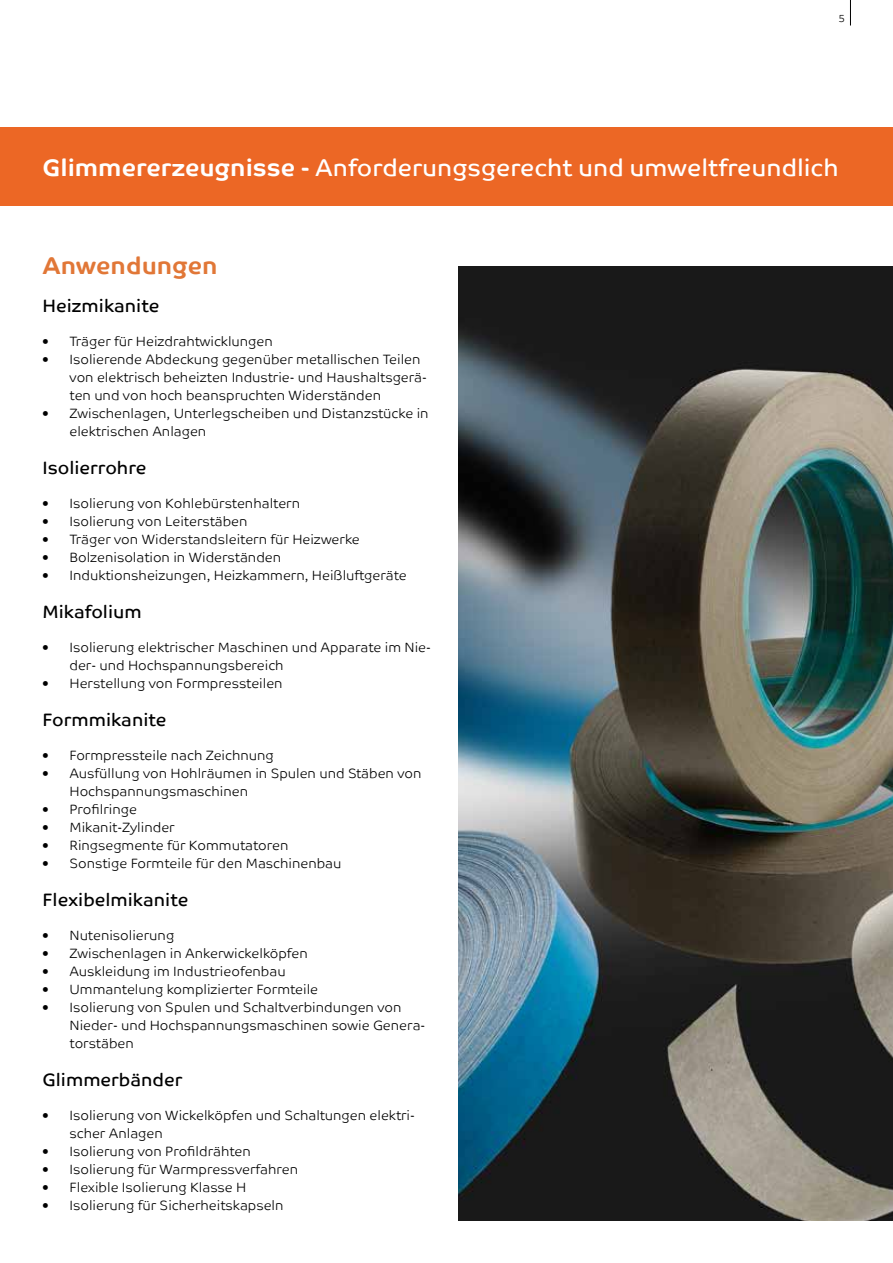
<style>
.page{position:relative;width:893px;height:1263px;background:#fff}
.page>*{position:absolute;margin:0;border:0;box-sizing:border-box;transform-origin:0 0}
.t1{font:24px "Co Text";color:#fff}
.t2{font:700 24px "Co Text";color:#e17737}
.t3{font:18px "Co Text";color:#000}
.t4{font:300 13.5px/18px "Co Text";color:#000}
.t5{font:300 10.5px "Co Text";color:#000}
.s1{font-weight:700}
</style>
<div class="page">
<svg style="left:850px;top:0;width:1px;height:26px"></svg>
<div style="left:0;top:128px;width:893px;height:78px;background:#ec6725"></div>
<img style="left:458px;top:267px;width:435px;height:953px">
<p class="t5" style="left:838px;top:12px;width:8px">5</p>
<h1 class="t1" style="left:43px;top:154px;width:798px"><span class="s1">Glimmererzeugnisse -</span> Anforderungsgerecht und umweltfreundlich</h1>
<h1 class="t2" style="left:43px;top:252px;width:177px">Anwendungen</h1>
<h2 class="t3" style="left:43px;top:295px;width:118px">Heizmikanite</h2>
<p class="t4" style="left:43px;top:332px;width:232px">• Träger für Heizdrahtwicklungen</p>
<p class="t4" style="left:70px;top:350px;width:359px;text-indent:-27px">• Isolierende Abdeckung gegenüber metallischen Teilen von elektrisch beheizten Industrie- und Haushaltsgerä&shy;ten und von hoch beanspruchten Widerständen</p>
<p class="t4" style="left:70px;top:404px;width:361px;text-indent:-27px">• Zwischenlagen, Unterlegscheiben und Distanzstücke in elektrischen Anlagen</p>
<h2 class="t3" style="left:43px;top:457px;width:106px">Isolierrohre</h2>
<p class="t4" style="left:43px;top:494px;width:259px">• Isolierung von Kohlebürstenhaltern</p>
<p class="t4" style="left:43px;top:512px;width:207px">• Isolierung von Leiterstäben</p>
<p class="t4" style="left:43px;top:530px;width:319px">• Träger von Widerstandsleitern für Heizwerke</p>
<p class="t4" style="left:43px;top:548px;width:240px">• Bolzenisolation in Widerständen</p>
<p class="t4" style="left:43px;top:566px;width:366px">• Induktionsheizungen, Heizkammern, Heißluftgeräte</p>
<h2 class="t3" style="left:43px;top:601px;width:101px">Mikafolium</h2>
<p class="t4" style="left:70px;top:638px;width:363px;text-indent:-27px">• Isolierung elektrischer Maschinen und Apparate im Nie&shy;der- und Hochspannungsbereich</p>
<p class="t4" style="left:43px;top:674px;width:242px">• Herstellung von Formpressteilen</p>
<h2 class="t3" style="left:43px;top:709px;width:126px">Formmikanite</h2>
<p class="t4" style="left:43px;top:746px;width:233px">• Formpressteile nach Zeichnung</p>
<p class="t4" style="left:70px;top:764px;width:353px;text-indent:-27px">• Ausfüllung von Hohlräumen in Spulen und Stäben von<br>Hochspannungsmaschinen</p>
<p class="t4" style="left:43px;top:800px;width:96px">• Profi lringe</p>
<p class="t4" style="left:43px;top:818px;width:134px">• Mikanit-Zylinder</p>
<p class="t4" style="left:43px;top:836px;width:247px">• Ringsegmente für Kommutatoren</p>
<p class="t4" style="left:43px;top:854px;width:300px">• Sonstige Formteile für den Maschinenbau</p>
<h2 class="t3" style="left:43px;top:889px;width:147px">Flexibelmikanite</h2>
<p class="t4" style="left:43px;top:926px;width:133px">• Nutenisolierung</p>
<p class="t4" style="left:43px;top:944px;width:267px">• Zwischenlagen in Ankerwickelköpfen</p>
<p class="t4" style="left:43px;top:962px;width:245px">• Auskleidung im Industrieofenbau</p>
<p class="t4" style="left:43px;top:980px;width:277px">• Ummantelung komplizierter Formteile</p>
<p class="t4" style="left:70px;top:998px;width:357px;text-indent:-27px">• Isolierung von Spulen und Schaltverbindungen von<br>Nieder- und Hochspannungsmaschinen sowie Genera&shy;torstäben</p>
<h2 class="t3" style="left:43px;top:1069px;width:141px">Glimmerbänder</h2>
<p class="t4" style="left:70px;top:1106px;width:347px;text-indent:-27px">• Isolierung von Wickelköpfen und Schaltungen elektri&shy;scher Anlagen</p>
<p class="t4" style="left:43px;top:1142px;width:210px">• Isolierung von Profi ldrähten</p>
<p class="t4" style="left:43px;top:1160px;width:257px">• Isolierung für Warmpressverfahren</p>
<p class="t4" style="left:43px;top:1178px;width:205px">• Flexible Isolierung Klasse H</p>
<p class="t4" style="left:43px;top:1196px;width:243px">• Isolierung für Sicherheitskapseln</p>
</div>
